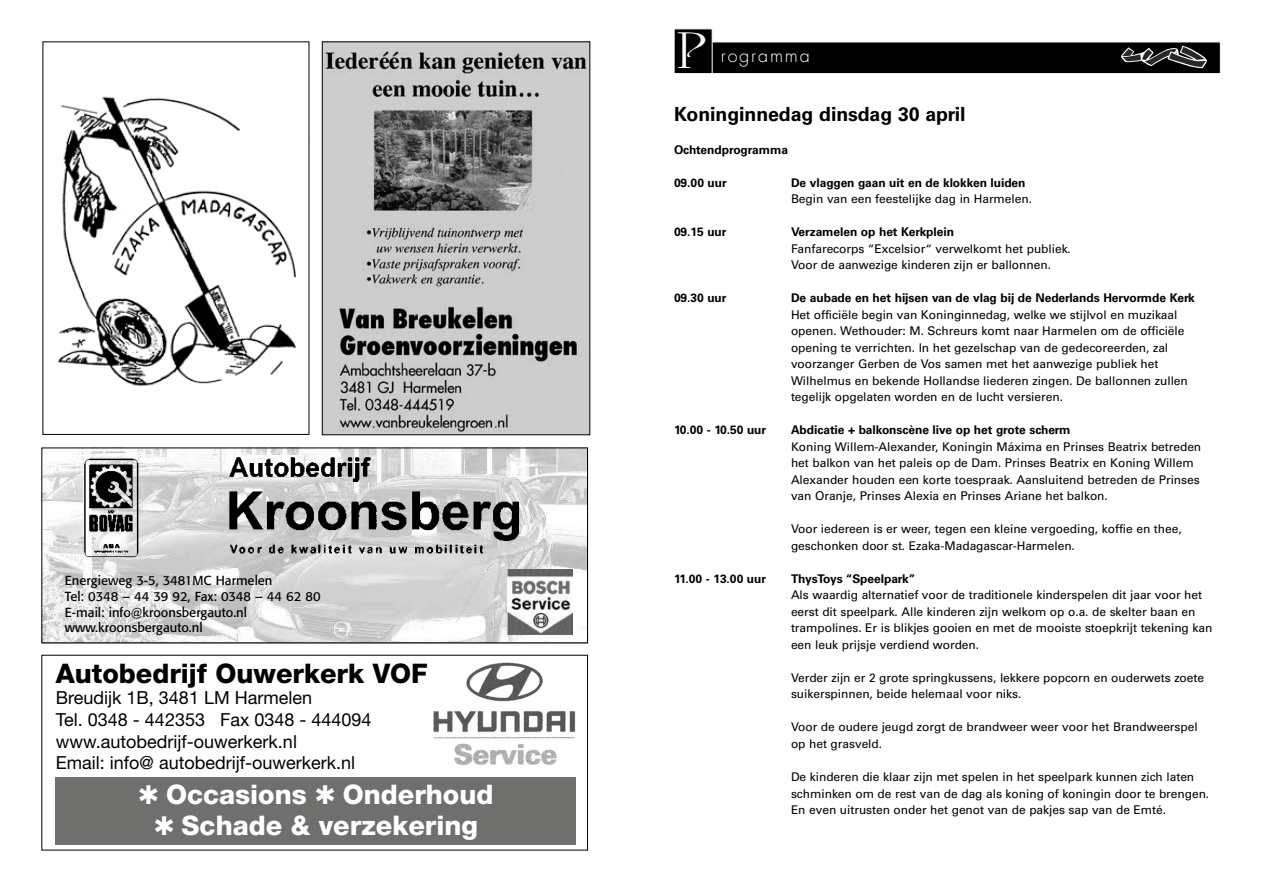
<style>
.page{position:relative;width:1263px;height:893px;background:#fff}
.page>*{position:absolute;margin:0;border:0;box-sizing:border-box;transform-origin:0 0}
.t1{font:49.5px "Angelo";color:#fff}
.t2{font:800 27px/31.5px "Helvetica Neue LT Std";color:#fff;text-align:center}
.t3{font:800 27px "Helvetica Neue LT Std";color:#000}
.t4{font:700 19.5px "Univers";letter-spacing:-.005em;color:#000}
.t5{font:18px/21.6px "Helvetica Neue LT Std";color:#000}
.t6{font:300 18px "Futura";letter-spacing:.1em;color:#fff}
.t7{font:12.9px/15.9px "Formata";color:#000}
.t8{font:12px/16.5px "Univers";letter-spacing:-.005em;color:#000}
.t9{font:700 12px "Univers";letter-spacing:-.005em;color:#000}
</style>
<div class="page">
<div style="left:674px;top:42px;width:546px;height:32px;background:#000;border:1px solid #fff"></div>
<svg style="left:1121px;top:46px;width:86px;height:22px"></svg>
<div style="left:674px;top:29px;width:38px;height:45px;background:#000"></div>
<img style="left:433px;top:662px;width:143px;height:103px">
<div style="left:56px;top:778px;width:520px;height:67px;background:#6f6f6e"></div>
<img style="left:43px;top:450px;width:543px;height:191px">
<img style="left:507px;top:569px;width:65px;height:65px">
<img style="left:58px;top:456px;width:480px;height:104px">
<img style="left:58px;top:96px;width:238px;height:291px">
<img style="left:324px;top:43px;width:264px;height:390px">
<div style="left:322px;top:41px;width:268px;height:394px;border:1px solid #000"></div>
<p class="t7" style="left:65px;top:572px;width:257px">Energieweg 3-5, 3481MC Harmelen<br>Tel: 0348 – 44 39 92, Fax: 0348 – 44 62 80<br>E-mail: info@kroonsbergauto.nl www.kroonsbergauto.nl</p>
<h2 class="t3" style="left:56px;top:657px;width:373px">Autobedrijf Ouwerkerk VOF</h2>
<h3 class="t5" style="left:56px;top:687px;width:317px">Breudijk 1B, 3481 LM Harmelen<br>Tel. 0348 - 442353 Fax 0348 - 444094 www.autobedrijf-ouwerkerk.nl<br>Email: info@ autobedrijf-ouwerkerk.nl</h3>
<h2 class="t2" style="left:138px;top:778px;width:357px">✱ Occasions ✱ Onderhoud ✱ Schade &amp; verzekering</h2>
<h1 class="t1" style="left:678px;top:24px;width:29px">P</h1>
<h3 class="t6" style="left:721px;top:45px;width:90px">rogramma</h3>
<h3 class="t4" style="left:674px;top:103px;width:293px">Koninginnedag dinsdag 30 april</h3>
<p class="t9" style="left:674px;top:143px;width:116px">Ochtendprogramma</p>
<p class="t9" style="left:674px;top:176px;width:54px">09.00 uur</p>
<p class="t9" style="left:791px;top:176px;width:236px">De vlaggen gaan uit en de klokken luiden</p>
<p class="t8" style="left:791px;top:191px;width:242px">Begin van een feestelijke dag in Harmelen.</p>
<p class="t9" style="left:674px;top:225px;width:54px">09.15 uur</p>
<p class="t9" style="left:791px;top:225px;width:165px">Verzamelen op het Kerkplein</p>
<p class="t8" style="left:791px;top:240px;width:281px">Fanfarecorps “Excelsior“ verwelkomt het publiek.<br>Voor de aanwezige kinderen zijn er ballonnen.</p>
<p class="t9" style="left:674px;top:291px;width:54px">09.30 uur</p>
<p class="t9" style="left:791px;top:291px;width:405px">De aubade en het hijsen van de vlag bij de Nederlands Hervormde Kerk</p>
<p class="t8" style="left:791px;top:306px;width:398px">Het officiële begin van Koninginnedag, welke we stijlvol en muzikaal openen. Wethouder: M . Schreurs komt naar Harmelen om de officiële opening te verrichten. In het gezelschap van de gedecoreerden, zal voorzanger Gerben de Vos samen met het aanwezige publiek het Wilhelmus en bekende Hollandse liederen zingen. De ballonnen zullen tegelijk opgelaten worden en de lucht versieren.</p>
<p class="t9" style="left:674px;top:423px;width:94px">10.00 - 10.50 uur</p>
<p class="t9" style="left:791px;top:423px;width:281px">Abdicatie + balkonscène live op het grote scherm</p>
<p class="t8" style="left:791px;top:438px;width:412px">Koning Willem-Alexander, Koningin Máxima en Prinses Beatrix betreden het balkon van het paleis op de Dam. Prinses Beatrix en Koning Willem Alexander houden een korte toespraak. Aansluitend betreden de Prinses van Oranje, Prinses Alexia en Prinses Ariane het balkon.</p>
<p class="t8" style="left:791px;top:521px;width:392px">Voor iedereen is er weer, tegen een kleine vergoeding, koffie en thee, geschonken door st. Ezaka-Madagascar-Harmelen.</p>
<p class="t9" style="left:674px;top:572px;width:94px">11.00 - 13.00 uur</p>
<p class="t9" style="left:791px;top:572px;width:126px">ThysToys “Speelpark”</p>
<p class="t8" style="left:791px;top:587px;width:423px">Als waardig alternatief voor de traditionele kinderspelen dit jaar voor het eerst dit speelpark. Alle kinderen zijn welkom op o.a. de skelter baan en trampolines. Er is blikjes gooien en met de mooiste stoepkrijt tekening kan een leuk prijsje verdiend worden.</p>
<p class="t8" style="left:791px;top:669px;width:415px">Verder zijn er 2 grote springkussens, lekkere popcorn en ouderwets zoete suikerspinnen, beide helemaal voor niks.</p>
<p class="t8" style="left:791px;top:719px;width:408px">Voor de oudere jeugd zorgt de brandweer weer voor het Brandweerspel op het grasveld.</p>
<p class="t8" style="left:791px;top:768px;width:420px">De kinderen die klaar zijn met spelen in het speelpark kunnen zich laten schminken om de rest van de dag als koning of koningin door te brengen.<br>En even uitrusten onder het genot van de pakjes sap van de Emté.</p>
</div>
